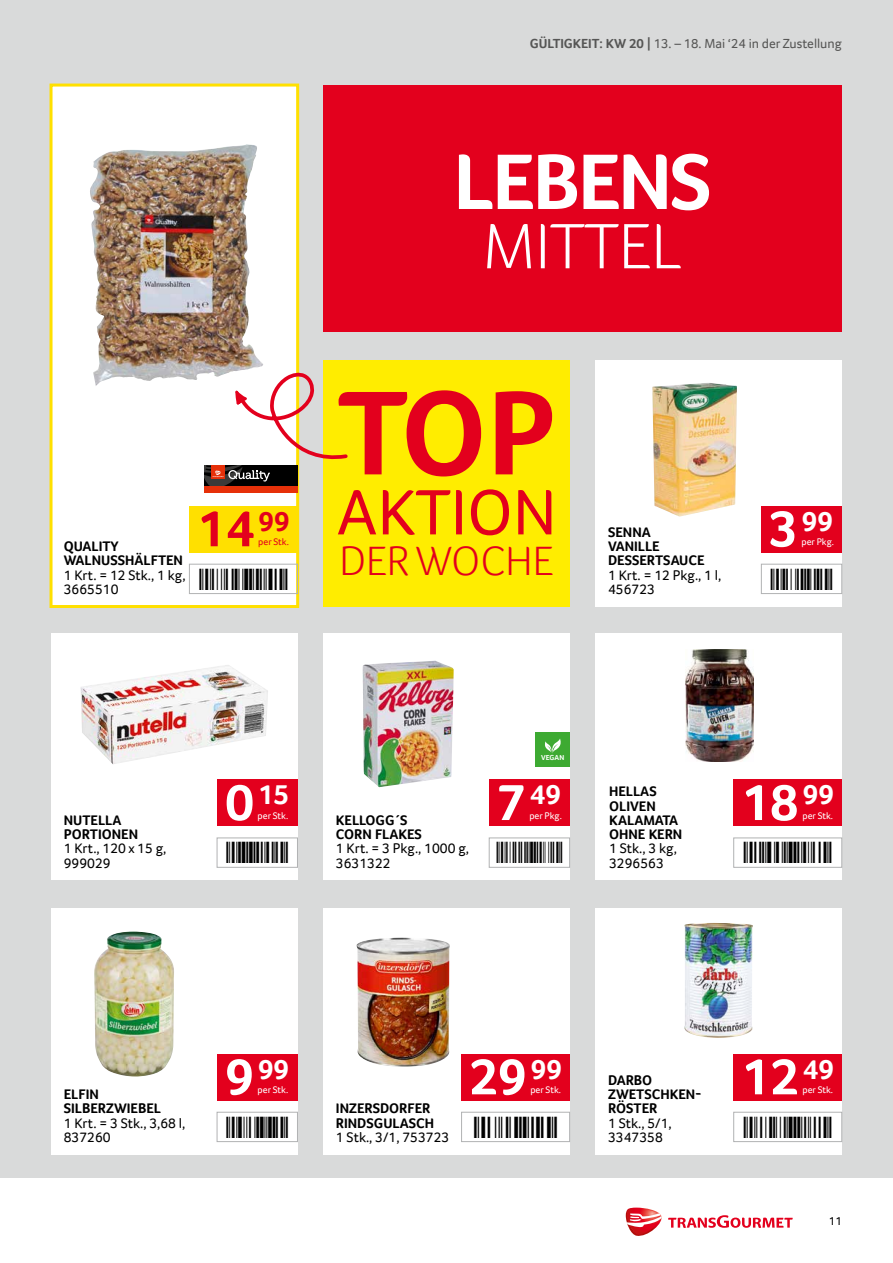
<style>
.page{position:relative;width:893px;height:1263px;background:#fff}
.page>*{position:absolute;margin:0;border:0;box-sizing:border-box;transform-origin:0 0}
.t1{font:700 123px "Transgourmet";color:#e3001d}
.t2{font:700 81px "Transgourmet";letter-spacing:-.025em;color:#fff}
.t3{font:66px "Transgourmet";color:#e3001d}
.t4{font:300 66px "Transgourmet";color:#fff}
.t5{font:700 52.5px "Transgourmet";color:#fff}
.t6{font:700 52.5px "Transgourmet";color:#e3001d}
.t7{font:300 42px "Transgourmet";color:#e3001d}
.t8{font:700 28.5px "Transgourmet";color:#fff}
.t9{font:700 14.25px/14.2px "Transgourmet";color:#000}
.t10{font:14.25px/14.2px "Transgourmet";color:#000}
.t11{font:13.5px "Transgourmet";color:#565655}
.t12{font:12px "Transgourmet";color:#000}
.t13{font:9.75px "Transgourmet";color:#fff}
.t14{font:9.75px "Transgourmet";color:#e3001d}
.t15{font:700 7.5px "Transgourmet";letter-spacing:.02em;color:#fff}
.s1{font-weight:700}
.s2{font-size:52.5px}
</style>
<div class="page">
<svg style="left:625px;top:1207px;width:168px;height:29px"></svg>
<div style="left:0;top:0;width:893px;height:1178px;background:#d9dada"></div>
<div style="left:323px;top:360px;width:247px;height:246px;background:#ffed00"></div>
<div style="left:50px;top:84px;width:249px;height:524px;background:#fff;border:3px solid #ffe000"></div>
<div style="left:595px;top:360px;width:247px;height:246px;background:#fff"></div>
<div style="left:51px;top:634px;width:247px;height:246px;background:#fff"></div>
<div style="left:323px;top:634px;width:247px;height:246px;background:#fff"></div>
<div style="left:595px;top:634px;width:247px;height:246px;background:#fff"></div>
<div style="left:51px;top:908px;width:247px;height:246px;background:#fff"></div>
<div style="left:323px;top:908px;width:247px;height:246px;background:#fff"></div>
<div style="left:595px;top:908px;width:247px;height:246px;background:#fff"></div>
<div style="left:323px;top:86px;width:519px;height:246px;background:#e3001d"></div>
<img style="left:90px;top:144px;width:156px;height:242px">
<img style="left:652px;top:383px;width:85px;height:133px">
<div style="left:761px;top:506px;width:81px;height:46px;background:#e3001d"></div>
<div style="left:761px;top:564px;width:81px;height:30px;border:1px solid #b1b2b3"></div>
<img style="left:81px;top:665px;width:187px;height:99px">
<div style="left:217px;top:779px;width:81px;height:47px;background:#e3001d"></div>
<div style="left:217px;top:838px;width:81px;height:29px;border:1px solid #b1b2b3"></div>
<img style="left:363px;top:660px;width:72px;height:127px">
<div style="left:489px;top:779px;width:81px;height:47px;background:#e3001d"></div>
<div style="left:489px;top:838px;width:81px;height:29px;border:1px solid #b1b2b3"></div>
<div style="left:536px;top:733px;width:34px;height:34px;background:#3daa32"></div>
<svg style="left:545px;top:739px;width:16px;height:14px"></svg>
<img style="left:685px;top:649px;width:68px;height:113px">
<div style="left:733px;top:779px;width:109px;height:47px;background:#e3001d"></div>
<div style="left:733px;top:838px;width:109px;height:29px;border:1px solid #b1b2b3"></div>
<img style="left:94px;top:932px;width:80px;height:144px">
<div style="left:217px;top:1054px;width:81px;height:46px;background:#e3001d"></div>
<div style="left:217px;top:1112px;width:81px;height:30px;border:1px solid #b1b2b3"></div>
<img style="left:356px;top:938px;width:94px;height:129px">
<div style="left:461px;top:1054px;width:109px;height:46px;background:#e3001d"></div>
<div style="left:461px;top:1112px;width:109px;height:30px;border:1px solid #b1b2b3"></div>
<img style="left:684px;top:923px;width:69px;height:115px">
<div style="left:733px;top:1054px;width:109px;height:46px;background:#e3001d"></div>
<div style="left:733px;top:1112px;width:109px;height:30px;border:1px solid #b1b2b3"></div>
<div style="left:189px;top:506px;width:109px;height:46px;background:#ffe000"></div>
<div style="left:189px;top:564px;width:109px;height:30px;border:1px solid #b1b2b3"></div>
<div style="left:204px;top:486px;width:94px;height:7px;background:#e63009"></div>
<svg style="left:204px;top:368px;width:144px;height:122px"></svg>
<p class="t9" style="left:64px;top:539px;width:121px">QUALITY<br>WALNUSSHÄLFTEN</p>
<p class="t10" style="left:64px;top:567px;width:123px">1 Krt. = 12 Stk., 1 kg,<br>3665510</p>
<h3 class="t6" style="left:197px;top:498px;width:94px">14<sup>99</sup></h3>
<p class="t14" style="left:258px;top:536px;width:32px">per Stk.</p>
<p class="t11" style="left:530px;top:36px;width:314px"><span class="s1">GÜLTIGKEIT: KW 20 |</span> 13. – 18. Mai ‘24 in der Zustellung</p>
<h2 class="t2" style="left:453px;top:134px;width:260px">LEBENS</h2>
<h3 class="t4" style="left:483px;top:208px;width:201px">MITTEL</h3>
<h1 class="t1" style="left:338px;top:360px;width:219px">TOP</h1>
<h3 class="t3" style="left:336px;top:474px;width:222px">AKTION</h3>
<h3 class="t7" style="left:340px;top:536px;width:215px">DER WOCHE</h3>
<p class="t9" style="left:608px;top:525px;width:98px">SENNA<br>VANILLE<br>DESSERTSAUCE</p>
<p class="t10" style="left:608px;top:567px;width:115px">1 Krt. = 12 Pkg., 1 l,<br>456723</p>
<h3 class="t8" style="left:769px;top:504px;width:66px"><span class="s2">3</span>99</h3>
<p class="t13" style="left:801px;top:536px;width:34px">per Pkg.</p>
<p class="t9" style="left:64px;top:813px;width:76px">NUTELLA<br>PORTIONEN</p>
<p class="t10" style="left:64px;top:841px;width:104px">1 Krt., 120 x 15 g,<br>999029</p>
<h3 class="t8" style="left:225px;top:778px;width:66px"><span class="s2">0</span>15</h3>
<p class="t13" style="left:258px;top:810px;width:32px">per Stk.</p>
<p class="t9" style="left:336px;top:813px;width:88px">KELLOGG´S<br>CORN FLAKES</p>
<p class="t10" style="left:336px;top:841px;width:135px">1 Krt. = 3 Pkg., 1000 g,<br>3631322</p>
<p class="t15" style="left:541px;top:753px;width:25px">VEGAN</p>
<h3 class="t8" style="left:497px;top:778px;width:66px"><span class="s2">7</span>49</h3>
<p class="t13" style="left:529px;top:810px;width:34px">per Pkg.</p>
<p class="t9" style="left:609px;top:784px;width:75px">HELLAS<br>OLIVEN<br>KALAMATA<br>OHNE KERN</p>
<p class="t10" style="left:609px;top:841px;width:69px">1 Stk., 3 kg,<br>3296563</p>
<h3 class="t5" style="left:741px;top:771px;width:94px">18<sup>99</sup></h3>
<p class="t13" style="left:802px;top:810px;width:32px">per Stk.</p>
<p class="t9" style="left:64px;top:1087px;width:99px">ELFIN<br>SILBERZWIEBEL</p>
<p class="t10" style="left:64px;top:1115px;width:123px">1 Krt. = 3 Stk., 3,68 l,<br>837260</p>
<h3 class="t8" style="left:225px;top:1052px;width:66px"><span class="s2">9</span>99</h3>
<p class="t13" style="left:258px;top:1084px;width:32px">per Stk.</p>
<p class="t9" style="left:336px;top:1101px;width:100px">INZERSDORFER<br>RINDSGULASCH</p>
<p class="t10" style="left:336px;top:1130px;width:115px">1 Stk., 3/1, 753723</p>
<h3 class="t5" style="left:469px;top:1046px;width:94px">29<sup>99</sup></h3>
<p class="t13" style="left:530px;top:1084px;width:32px">per Stk.</p>
<p class="t9" style="left:608px;top:1073px;width:95px">DARBO<br>ZWETSCHKEN-<br>RÖSTER</p>
<p class="t10" style="left:608px;top:1115px;width:65px">1 Stk., 5/1,<br>3347358</p>
<h3 class="t5" style="left:741px;top:1046px;width:94px">12<sup>49</sup></h3>
<p class="t13" style="left:802px;top:1084px;width:32px">per Stk.</p>
<p class="t12" style="left:829px;top:1214px;width:15px">11</p>
</div>
